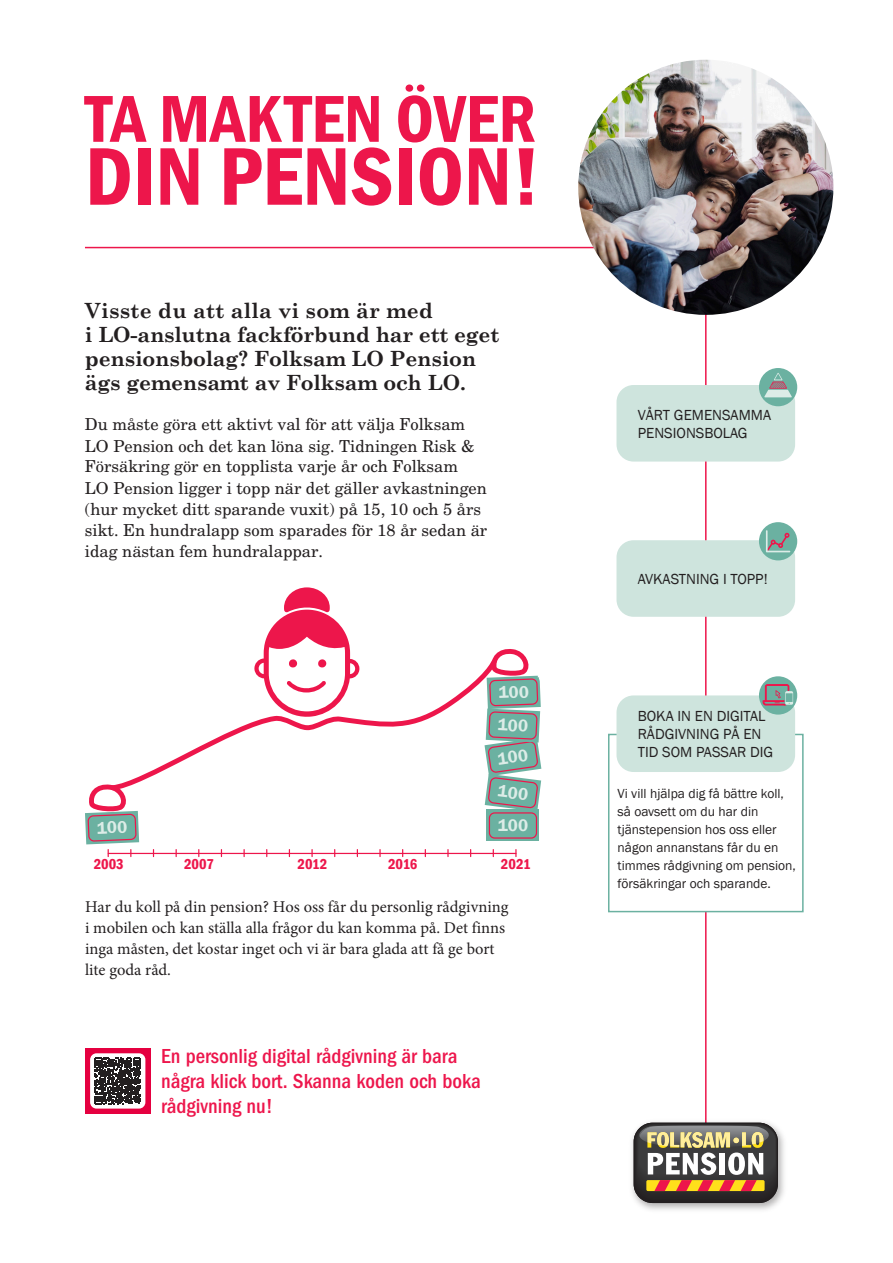
<style>
.page{position:relative;width:893px;height:1263px;background:#fff}
.page>*{position:absolute;margin:0;border:0;box-sizing:border-box;transform-origin:0 0}
.t1{font:600 condensed 84.6px "Franklin Gothic";color:#ed164b}
.t2{font:600 condensed 68.7px "Franklin Gothic";color:#ed164b}
.t3{font:700 21px/24px "Century Schoolbook";letter-spacing:-.01em;color:#231f20}
.t4{font:500 condensed 21px/25.2px "Franklin Gothic";color:#ed164c}
.t5{font:600 17.25px "Franklin Gothic";color:#dcece7}
.t6{font:16.5px/21.1px "New Century Schlbk";color:#231f20}
.t7{font:16.5px/21px "Minion Pro";color:#231f20}
.t8{font:15px/18px "Franklin Gothic";color:#231f20}
.t9{font:600 condensed 14.7px "Franklin Gothic";color:#ed164b}
.t10{font:13.5px/18px "Franklin Gothic";color:#231f20}
</style>
<div class="page">
<hr style="left:85px;top:247px;width:639px;height:1px;background:#ed164b">
<hr style="left:705px;top:295px;width:2px;height:844px;background:#ed164b">
<div style="left:609px;top:734px;width:194px;height:177px;background:#fff"></div>
<div style="left:608px;top:734px;width:196px;height:178px;border:2px solid #6bb1a1"></div>
<div style="left:616px;top:385px;width:179px;height:77px;background:#cee4dd;border-radius:17px"></div>
<div style="left:759px;top:368px;width:38px;height:38px;background:#6bb1a1;border-radius:50%"></div>
<svg style="left:764px;top:373px;width:28px;height:24px"></svg>
<img style="left:578px;top:60px;width:255px;height:255px;border-radius:128px">
<div style="left:616px;top:540px;width:179px;height:77px;background:#cee4dd;border-radius:17px"></div>
<div style="left:759px;top:522px;width:38px;height:38px;background:#6bb1a1;border-radius:50%"></div>
<svg style="left:766px;top:530px;width:24px;height:22px"></svg>
<div style="left:616px;top:695px;width:179px;height:77px;background:#cee4dd;border-radius:17px"></div>
<div style="left:759px;top:676px;width:38px;height:39px;background:#6bb1a1;border-radius:50%"></div>
<svg style="left:762px;top:684px;width:31px;height:22px"></svg>
<img style="left:632px;top:1116px;width:152px;height:94px">
<svg style="left:634px;top:1123px;width:144px;height:80px;background:#837462"></svg>
<svg style="left:263px;top:587px;width:88px;height:70px"></svg>
<svg style="left:125px;top:657px;width:359px;height:125px"></svg>
<div style="left:486px;top:810px;width:53px;height:31px;background:#6bb1a1"></div>
<div style="left:489px;top:812px;width:48px;height:27px;border:1px solid #ed164b;border-radius:5px"></div>
<hr style="left:108px;top:853px;width:408px;height:1px;background:#ed164b">
<svg style="left:243px;top:849px;width:2px;height:7px"></svg>
<svg style="left:311px;top:849px;width:2px;height:7px"></svg>
<svg style="left:379px;top:849px;width:2px;height:7px"></svg>
<svg style="left:447px;top:849px;width:2px;height:7px"></svg>
<svg style="left:515px;top:849px;width:2px;height:7px"></svg>
<div style="left:85px;top:1048px;width:65px;height:66px;background:#e50040"></div>
<div style="left:90px;top:1053px;width:55px;height:55px;background:#fff;border-radius:6px"></div>
<svg style="left:95px;top:1058px;width:46px;height:46px"></svg>
<svg style="left:85px;top:782px;width:54px;height:74px"></svg>
<svg style="left:484px;top:649px;width:57px;height:161px"></svg>
<p class="t2" style="left:85px;top:73px;width:452px">TA MAKTEN ÖVER</p>
<p class="t1" style="left:85px;top:120px;width:457px">DIN PENSION!</p>
<p class="t3" style="left:85px;top:297px;width:416px">Visste du att alla vi som är med<br>i LO-anslutna fackförbund har ett eget pensionsbolag? Folksam LO Pension ägs gemensamt av Folksam och LO.</p>
<p class="t6" style="left:85px;top:413px;width:391px;line-height:21.8px">Du måste göra ett aktivt val för att välja Folksam<br>LO Pension och det kan löna sig. Tidningen Risk &amp;</p>
<p class="t6" style="left:85px;top:456px;width:404px">Försäkring gör en topplista varje år och Folksam<br>LO Pension ligger i topp när det gäller avkastningen (hur mycket ditt sparande vuxit) på 15, 10 och 5 års sikt. En hundralapp som sparades för 18 år sedan är idag nästan fem hundralappar.</p>
<p class="t5" style="left:498px;top:814px;width:32px">100</p>
<p class="t9" style="left:94px;top:854px;width:32px">2003</p>
<p class="t9" style="left:184px;top:854px;width:31px">2007</p>
<p class="t9" style="left:297px;top:854px;width:31px">2012</p>
<p class="t9" style="left:388px;top:854px;width:31px">2016</p>
<p class="t9" style="left:501px;top:854px;width:31px">2021</p>
<p class="t7" style="left:85px;top:896px;width:425px">Har du koll på din pension? Hos oss får du personlig rådgivning i mobilen och kan ställa alla frågor du kan komma på. Det finns inga måsten, det kostar inget och vi är bara glada att få ge bort lite goda råd.</p>
<p class="t4" style="left:161px;top:1043px;width:321px">En personlig digital rådgivning är bara några klick bort. Skanna koden och boka rådgivning nu!</p>
<p class="t8" style="left:638px;top:406px;width:135px">VÅRT GEMENSAMMA<br>PENSIONSBOLAG</p>
<p class="t8" style="left:638px;top:570px;width:131px">AVKASTNING I TOPP!</p>
<p class="t8" style="left:638px;top:707px;width:137px">BOKA IN EN DIGITAL<br>RÅDGIVNING PÅ EN<br>TID SOM PASSAR DIG</p>
<p class="t10" style="left:618px;top:784px;width:180px">Vi vill hjälpa dig få bättre koll, så oavsett om du har din tjänstepension hos oss eller någon annanstans får du en timmes rådgivning om pension, försäkringar och sparande.</p>
</div>
